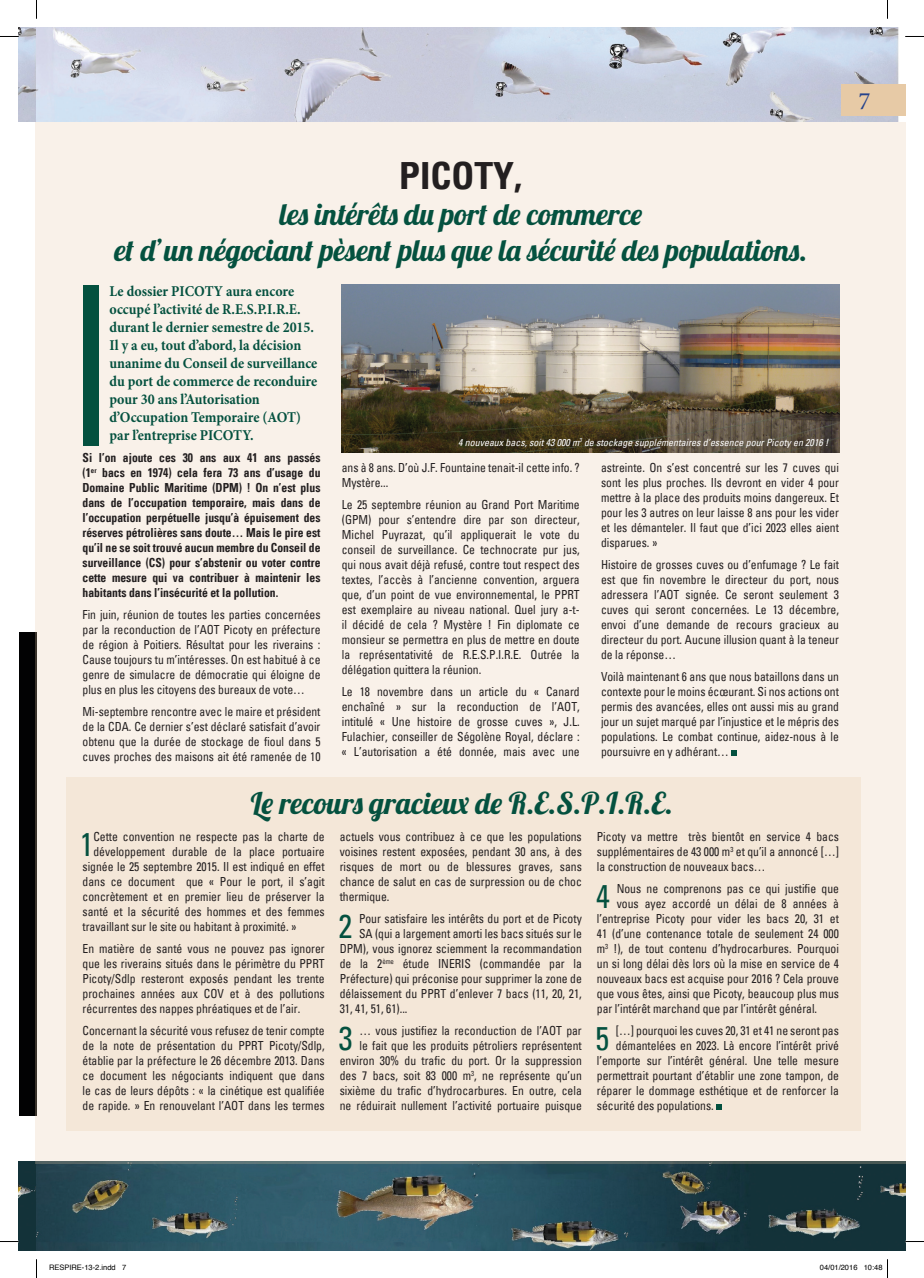
<style>
.page{position:relative;width:924px;height:1278px;background:#fff}
.page>*{position:absolute;margin:0;border:0;box-sizing:border-box;transform-origin:0 0}
.t1{font:700 condensed 37.5px "Univers";color:#231f20}
.t2{font:condensed 33.25px "Univers";color:#04513f;scale:.93 1}
.t3{font:30px/36px "Lobster";color:#04513f;text-align:center}
.t4{font:25px "Minion Pro";color:#24428c}
.t5{font:700 15px/18px "Minion Pro";color:#04513f;scale:.93 1}
.t6{font:condensed 12.5px/15px "Univers";color:#231f20;text-align:justify;scale:.93 1}
.t7{font:700 condensed 12.5px/15px "Univers";color:#231f20;text-align:justify;scale:.93 1}
.t8{font:italic condensed 10px "Univers";color:#fff}
.t9{font:7.5px "Helvetica";color:#000}
</style>
<div class="page">
<img style="left:19px;top:27px;width:880px;height:95px">
<img style="left:19px;top:1161px;width:886px;height:89px">
<div style="left:841px;top:84px;width:64px;height:32px;background:#e7caa6"></div>
<div style="left:19px;top:632px;width:17px;height:483px;background:#020203"></div>
<div style="left:35px;top:122px;width:870px;height:1041px;background:#f9f1e9"></div>
<div style="left:67px;top:777px;width:793px;height:353px;background:#f4e7d8"></div>
<svg style="left:731px;top:750px;width:6px;height:6px"></svg>
<img style="left:341px;top:285px;width:497px;height:167px">
<svg style="left:716px;top:1104px;width:6px;height:6px"></svg>
<div style="left:84px;top:285px;width:15px;height:160px;background:#04513f"></div>
<svg style="left:0;top:36px;width:19px;height:1px"></svg>
<svg style="left:905px;top:36px;width:18px;height:1px"></svg>
<svg style="left:0;top:1240px;width:19px;height:2px"></svg>
<svg style="left:905px;top:1240px;width:18px;height:2px"></svg>
<svg style="left:36px;top:0;width:1px;height:19px"></svg>
<svg style="left:36px;top:1259px;width:1px;height:19px"></svg>
<svg style="left:887px;top:0;width:1px;height:19px"></svg>
<svg style="left:887px;top:1259px;width:1px;height:19px"></svg>
<h3 class="t4" style="left:858px;top:84px;width:14px">7</h3>
<h1 class="t1" style="left:399px;top:160px;width:124px">PICOTY,</h1>
<h3 class="t3" style="left:114px;top:196px;width:694px">les intérêts du port de commerce<br>et d’un négociant pèsent plus que la sécurité des populations.</h3>
<p class="t5" style="left:109px;top:282px;width:225px">Le dossier PICOTY aura encore occupé l’activité de R.E.S.P.I.R.E. durant le dernier semestre de 2015.<br>Il y a eu, tout d’abord, la décision unanime du Conseil de surveillance du port de commerce de reconduire pour 30 ans l’Autorisation d’Occupation Temporaire (AOT) par l’entreprise PICOTY.</p>
<p class="t7" style="left:82px;top:451px;width:257px">Si l’on ajoute ces 30 ans aux 41 ans passés (1<sup>er</sup> bacs en 1974) cela fera 73 ans d’usage du Domaine Public Maritime (DPM) ! On n’est plus dans de l’occupation temporaire, mais dans de l’occupation perpétuelle jusqu’à épuisement des réserves pétrolières sans doute… Mais le pire est qu’il ne se soit trouvé aucun membre du Conseil de surveillance (CS) pour s’abstenir ou voter contre cette mesure qui va contribuer à maintenir les habitants dans l’insécurité et la pollution.</p>
<p class="t6" style="left:82px;top:608px;width:257px">Fin juin, réunion de toutes les parties concernées par la reconduction de l’AOT Picoty en préfecture de région à Poitiers. Résultat pour les riverains :<br>Cause toujours tu m’intéresses. On est habitué à ce genre de simulacre de démocratie qui éloigne de plus en plus les citoyens des bureaux de vote…</p>
<p class="t6" style="left:82px;top:705px;width:257px">Mi-septembre rencontre avec le maire et président de la CDA. Ce dernier s’est déclaré satisfait d’avoir obtenu que la durée de stockage de fioul dans 5 cuves proches des maisons ait été ramenée de 10</p>
<p class="t8" style="left:458px;top:438px;width:371px">4 nouveaux bacs, soit 43 000 m<sup>3</sup> de stockage supplémentaires d’essence pour Picoty en 2016 !</p>
<p class="t6" style="left:342px;top:461px;width:257px">ans à 8 ans. D’où J.F. Fountaine tenait-il cette info. ?<br>Mystère...</p>
<p class="t6" style="left:342px;top:498px;width:257px">Le 25 septembre réunion au Grand Port Maritime (GPM) pour s’entendre dire par son directeur, Michel Puyrazat, qu’il appliquerait le vote du conseil de surveillance. Ce technocrate pur jus, qui nous avait déjà refusé, contre tout respect des textes, l’accès à l’ancienne convention, arguera que, d’un point de vue environnemental, le PPRT est exemplaire au niveau national. Quel jury a-t&shy;il décidé de cela ? Mystère ! Fin diplomate ce monsieur se permettra en plus de mettre en doute la représentativité de R.E.S.P.I.R.E. Outrée la délégation quittera la réunion.</p>
<p class="t6" style="left:342px;top:685px;width:257px">Le 18 novembre dans un article du « Canard enchaîné » sur la reconduction de l’AOT, intitulé « Une histoire de grosse cuves », J.L.<br>Fulachier, conseiller de Ségolène Royal, déclare : « L’autorisation a été donnée, mais avec une</p>
<p class="t6" style="left:601px;top:461px;width:257px">astreinte. On s’est concentré sur les 7 cuves qui sont les plus proches. Ils devront en vider 4 pour mettre à la place des produits moins dangereux. Et pour les 3 autres on leur laisse 8 ans pour les vider et les démanteler. Il faut que d’ici 2023 elles aient disparues. »</p>
<p class="t6" style="left:601px;top:558px;width:257px">Histoire de grosses cuves ou d’enfumage ? Le fait est que fin novembre le directeur du port, nous adressera l’AOT signée. Ce seront seulement 3 cuves qui seront concernées. Le 13 décembre, envoi d’une demande de recours gracieux au directeur du port. Aucune illusion quant à la teneur de la réponse…</p>
<p class="t6" style="left:601px;top:670px;width:257px">Voilà maintenant 6 ans que nous bataillons dans un contexte pour le moins écœurant. Si nos actions ont permis des avancées, elles ont aussi mis au grand jour un sujet marqué par l’injustice et le mépris des populations. Le combat continue, aidez-nous à le poursuivre en y adhérant…</p>
<h3 class="t3" style="left:251px;top:785px;width:424px">Le recours gracieux de R.E.S.P.I.R.E.</h3>
<h2 class="t2" style="left:80px;top:830px;width:16px">1</h2>
<p class="t6" style="left:93px;top:830px;width:250px">Cette convention ne respecte pas la charte de</p>
<p class="t6" style="left:93px;top:845px;width:250px">développement durable de la place portuaire</p>
<p class="t6" style="left:82px;top:860px;width:262px">signée le 25 septembre 2015. Il est indiqué en effet</p>
<p class="t6" style="left:82px;top:875px;width:262px">dans ce document que « Pour le port, il s’agit</p>
<p class="t6" style="left:82px;top:890px;width:262px">concrètement et en premier lieu de préserver la</p>
<p class="t6" style="left:82px;top:905px;width:262px">santé et la sécurité des hommes et des femmes</p>
<p class="t6" style="left:82px;top:920px;width:231px">travaillant sur le site ou habitant à proximité. »</p>
<p class="t6" style="left:82px;top:942px;width:262px">En matière de santé vous ne pouvez pas ignorer que les riverains situés dans le périmètre du PPRT Picoty/Sdlp resteront exposés pendant les trente prochaines années aux COV et à des pollutions récurrentes des nappes phréatiques et de l’air.</p>
<p class="t6" style="left:82px;top:1024px;width:262px">Concernant la sécurité vous refusez de tenir compte de la note de présentation du PPRT Picoty/Sdlp, établie par la préfecture le 26 décembre 2013. Dans ce document les négociants indiquent que dans le cas de leurs dépôts : « la cinétique est qualifiée de rapide. » En renouvelant l’AOT dans les termes</p>
<p class="t6" style="left:339px;top:830px;width:262px">actuels vous contribuez à ce que les populations voisines restent exposées, pendant 30 ans, à des risques de mort ou de blessures graves, sans chance de salut en cas de surpression ou de choc thermique.</p>
<h2 class="t2" style="left:338px;top:912px;width:16px">2</h2>
<p class="t6" style="left:359px;top:912px;width:241px">Pour satisfaire les intérêts du port et de Picoty</p>
<p class="t6" style="left:359px;top:927px;width:241px">SA (qui a largement amorti les bacs situés sur le</p>
<p class="t6" style="left:339px;top:942px;width:262px">DPM), vous ignorez sciemment la recommandation</p>
<p class="t6" style="left:339px;top:957px;width:262px">de la 2<sup>ème</sup> étude INERIS (commandée par la</p>
<p class="t6" style="left:339px;top:972px;width:262px">Préfecture) qui préconise pour supprimer la zone de</p>
<p class="t6" style="left:339px;top:987px;width:262px">délaissement du PPRT d’enlever 7 bacs (11, 20, 21,</p>
<p class="t6" style="left:339px;top:1002px;width:74px">31, 41, 51, 61)...</p>
<h2 class="t2" style="left:339px;top:1024px;width:16px">3</h2>
<p class="t6" style="left:339px;top:1024px;width:262px;text-align:right">… vous justifiez la reconduction de l’AOT par<br>le fait que les produits pétroliers représentent environ 30% du trafic du port. Or la suppression des 7 bacs, soit 83 000 m<sup>3</sup>, ne représente qu’un sixième du trafic d’hydrocarbures. En outre, cela ne réduirait nullement l’activité portuaire puisque</p>
<p class="t6" style="left:596px;top:830px;width:262px">Picoty va mettre très bientôt en service 4 bacs supplémentaires de 43 000 m<sup>3</sup> et qu’il a annoncé […] la construction de nouveaux bacs…</p>
<h2 class="t2" style="left:596px;top:882px;width:16px">4</h2>
<p class="t6" style="left:616px;top:882px;width:240px">Nous ne comprenons pas ce qui justifie que</p>
<p class="t6" style="left:616px;top:897px;width:240px">vous ayez accordé un délai de 8 années à</p>
<p class="t6" style="left:596px;top:912px;width:262px">l’entreprise Picoty pour vider les bacs 20, 31 et</p>
<p class="t6" style="left:596px;top:927px;width:262px">41 (d’une contenance totale de seulement 24 000</p>
<p class="t6" style="left:596px;top:942px;width:262px">m<sup>3</sup> !), de tout contenu d’hydrocarbures. Pourquoi</p>
<p class="t6" style="left:596px;top:957px;width:262px">un si long délai dès lors où la mise en service de 4</p>
<p class="t6" style="left:596px;top:972px;width:262px">nouveaux bacs est acquise pour 2016 ? Cela prouve</p>
<p class="t6" style="left:596px;top:987px;width:262px">que vous êtes, ainsi que Picoty, beaucoup plus mus</p>
<p class="t6" style="left:596px;top:1002px;width:238px">par l’intérêt marchand que par l’intérêt général.</p>
<h2 class="t2" style="left:595px;top:1024px;width:16px">5</h2>
<p class="t6" style="left:616px;top:1024px;width:241px">[…] pourquoi les cuves 20, 31 et 41 ne seront pas</p>
<p class="t6" style="left:616px;top:1039px;width:241px">démantelées en 2023. Là encore l’intérêt privé</p>
<p class="t6" style="left:596px;top:1054px;width:262px">l’emporte sur l’intérêt général. Une telle mesure</p>
<p class="t6" style="left:596px;top:1069px;width:262px">permettrait pourtant d’établir une zone tampon, de</p>
<p class="t6" style="left:596px;top:1084px;width:262px">réparer le dommage esthétique et de renforcer la</p>
<p class="t6" style="left:596px;top:1099px;width:127px">sécurité des populations.</p>
<p class="t9" style="left:49px;top:1262px;width:79px">RESPIRE-13-2.indd 7</p>
<p class="t9" style="left:819px;top:1262px;width:64px">04/01/2016 10:48</p>
</div>
